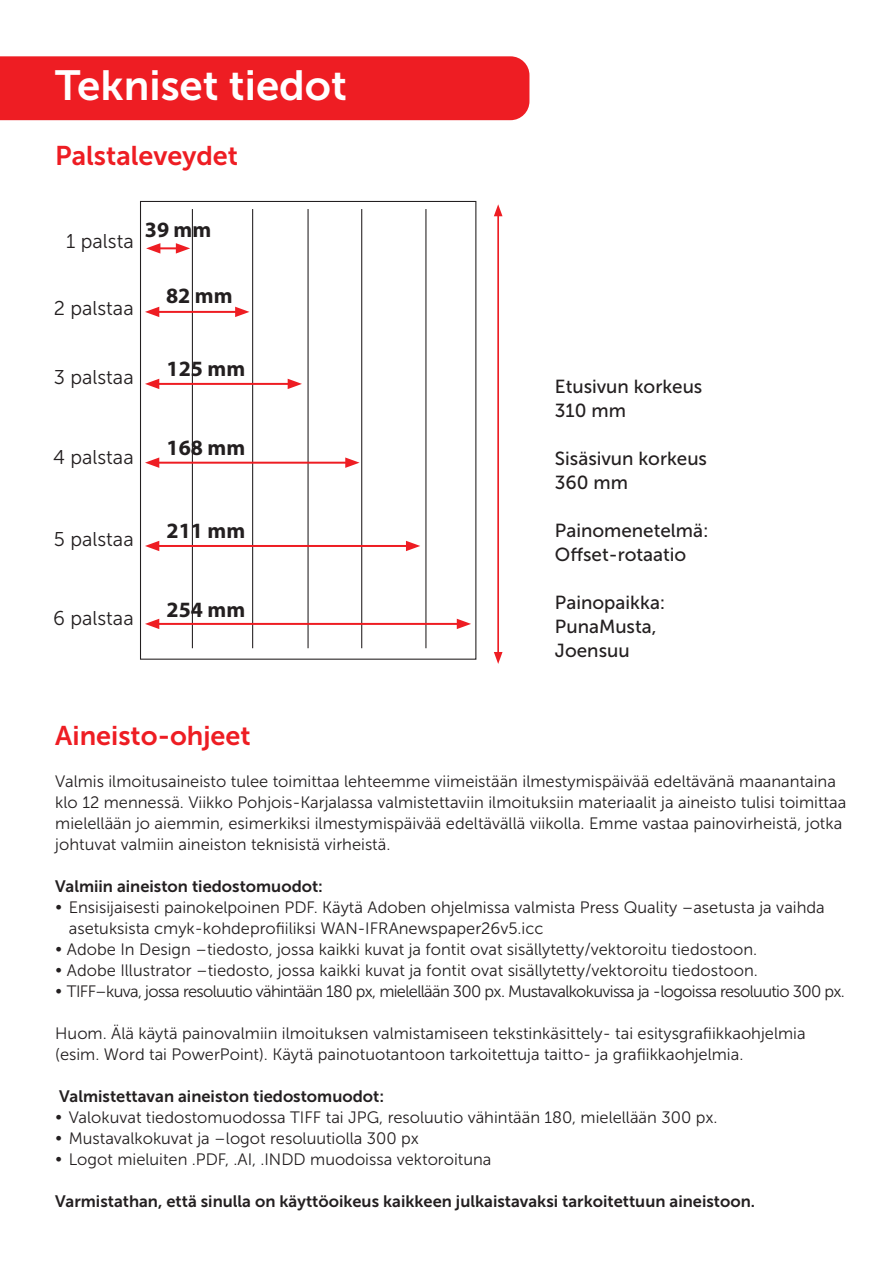
<style>
.page{position:relative;width:893px;height:1263px;background:#fff}
.page>*{position:absolute;margin:0;border:0;box-sizing:border-box;transform-origin:0 0}
.t1{font:42px "Museo Sans 700";color:#fff}
.t2{font:27px "Museo Sans 700";color:#ee1d23}
.t3{font:700 21.9px "Myriad Pro";color:#231f20}
.t4{font:19.95px "Museo Sans 300";color:#231f20}
.t5{font:18.9px/24px "Museo Sans 500";color:#231f20}
.t6{font:16.5px/21px "Museo Sans 300";color:#231f20}
.t7{font:16.5px "Museo Sans 700";color:#231f20}
.t8{font:16.5px "Museo Sans 300";letter-spacing:-.04em;color:#231f20}
</style>
<div class="page">
<div style="left:140px;top:201px;width:336px;height:459px;border:1px solid #231f20"></div>
<hr style="left:192px;top:209px;width:1px;height:439px;background:#231f20">
<hr style="left:252px;top:209px;width:1px;height:439px;background:#231f20">
<hr style="left:307px;top:209px;width:2px;height:439px;background:#231f20">
<hr style="left:361px;top:209px;width:1px;height:439px;background:#231f20">
<hr style="left:425px;top:209px;width:1px;height:439px;background:#231f20">
<hr style="left:157px;top:247px;width:22px;height:2px;background:#ee1d23">
<svg style="left:146px;top:243px;width:14px;height:11px"></svg>
<svg style="left:176px;top:243px;width:14px;height:11px"></svg>
<hr style="left:156px;top:311px;width:82px;height:2px;background:#ee1d23">
<svg style="left:145px;top:307px;width:14px;height:10px"></svg>
<svg style="left:235px;top:307px;width:14px;height:10px"></svg>
<hr style="left:156px;top:383px;width:135px;height:2px;background:#ee1d23">
<svg style="left:145px;top:379px;width:14px;height:10px"></svg>
<svg style="left:288px;top:379px;width:14px;height:10px"></svg>
<hr style="left:156px;top:462px;width:192px;height:2px;background:#ee1d23">
<svg style="left:145px;top:457px;width:14px;height:11px"></svg>
<svg style="left:345px;top:457px;width:15px;height:11px"></svg>
<hr style="left:156px;top:545px;width:253px;height:2px;background:#ee1d23">
<svg style="left:145px;top:541px;width:14px;height:10px"></svg>
<svg style="left:406px;top:541px;width:14px;height:10px"></svg>
<hr style="left:156px;top:623px;width:304px;height:2px;background:#ee1d23">
<svg style="left:145px;top:619px;width:14px;height:10px"></svg>
<svg style="left:457px;top:619px;width:14px;height:10px"></svg>
<hr style="left:497px;top:214px;width:2px;height:441px;background:#ee1d23">
<svg style="left:494px;top:652px;width:8px;height:12px"></svg>
<svg style="left:494px;top:204px;width:8px;height:12px"></svg>
<div style="left:0;top:56px;width:529px;height:64px;background:#ee1d23"></div>
<h1 class="t1" style="left:55px;top:62px;width:293px">Tekniset tiedot</h1>
<h2 class="t2" style="left:55px;top:141px;width:184px">Palstaleveydet</h2>
<p class="t4" style="left:66px;top:231px;width:69px">1 palsta</p>
<h3 class="t3" style="left:145px;top:217px;width:68px">39 mm</h3>
<p class="t4" style="left:54px;top:297px;width:81px">2 palstaa</p>
<h3 class="t3" style="left:166px;top:283px;width:68px">82 mm</h3>
<p class="t4" style="left:54px;top:366px;width:81px">3 palstaa</p>
<h3 class="t3" style="left:167px;top:356px;width:80px">125 mm</h3>
<p class="t4" style="left:53px;top:446px;width:82px">4 palstaa</p>
<h3 class="t3" style="left:167px;top:435px;width:80px">168 mm</h3>
<p class="t4" style="left:54px;top:529px;width:81px">5 palstaa</p>
<p class="t4" style="left:53px;top:608px;width:82px">6 palstaa</p>
<h3 class="t3" style="left:167px;top:519px;width:80px">211 mm</h3>
<h3 class="t3" style="left:167px;top:597px;width:80px">254 mm</h3>
<p class="t5" style="left:555px;top:374px;width:149px">Etusivun korkeus<br>310 mm</p>
<p class="t5" style="left:555px;top:446px;width:154px">Sisäsivun korkeus<br>360 mm</p>
<p class="t5" style="left:555px;top:518px;width:155px">Painomenetelmä:<br>Offset-rotaatio</p>
<p class="t5" style="left:555px;top:590px;width:112px">Painopaikka:<br>PunaMusta,<br>Joensuu</p>
<h2 class="t2" style="left:55px;top:720px;width:197px">Aineisto-ohjeet</h2>
<p class="t6" style="left:55px;top:771px;width:792px">Valmis ilmoitusaineisto tulee toimittaa lehteemme viimeistään ilmestymispäivää edeltävänä maanantaina klo 12 mennessä. Viikko Pohjois-Karjalassa valmistettaviin ilmoituksiin materiaalit ja aineisto tulisi toimittaa mielellään jo aiemmin, esimerkiksi ilmestymispäivää edeltävällä viikolla. Emme vastaa painovirheistä, jotka johtuvat valmiin aineiston teknisistä virheistä.</p>
<p class="t7" style="left:55px;top:877px;width:269px">Valmiin aineiston tiedostomuodot:</p>
<p class="t6" style="left:69px;top:897px;width:757px;text-indent:-13px">• Ensisijaisesti painokelpoinen PDF. Käytä Adoben ohjelmissa valmista Press Quality –asetusta ja vaihda asetuksista cmyk-kohdeprofiiliksi WAN-IFRAnewspaper26v5.icc</p>
<p class="t6" style="left:55px;top:939px;width:703px">• Adobe In Design –tiedosto, jossa kaikki kuvat ja fontit ovat sisällytetty/vektoroitu tiedostoon.</p>
<p class="t6" style="left:55px;top:960px;width:704px">• Adobe Illustrator –tiedosto, jossa kaikki kuvat ja fontit ovat sisällytetty/vektoroitu tiedostoon.</p>
<p class="t8" style="left:55px;top:982px;width:791px">• TIFF–kuva, jossa resoluutio vähintään 180 px, mielellään 300 px. Mustavalkokuvissa ja -logoissa resoluutio 300 px.</p>
<p class="t6" style="left:55px;top:1023px;width:752px">Huom. Älä käytä painovalmiin ilmoituksen valmistamiseen tekstinkäsittely- tai esitysgrafiikkaohjelmia (esim. Word tai PowerPoint). Käytä painotuotantoon tarkoitettuja taitto- ja grafiikkaohjelmia.</p>
<p class="t7" style="left:59px;top:1087px;width:326px">Valmistettavan aineiston tiedostomuodot:</p>
<p class="t6" style="left:55px;top:1107px;width:664px">• Valokuvat tiedostomuodossa TIFF tai JPG, resoluutio vähintään 180, mielellään 300 px.</p>
<p class="t6" style="left:55px;top:1128px;width:365px">• Mustavalkokuvat ja –logot resoluutiolla 300 px</p>
<p class="t6" style="left:55px;top:1149px;width:438px">• Logot mieluiten .PDF, .AI, .INDD muodoissa vektoroituna</p>
<p class="t7" style="left:55px;top:1192px;width:701px">Varmistathan, että sinulla on käyttöoikeus kaikkeen julkaistavaksi tarkoitettuun aineistoon.</p>
</div>
